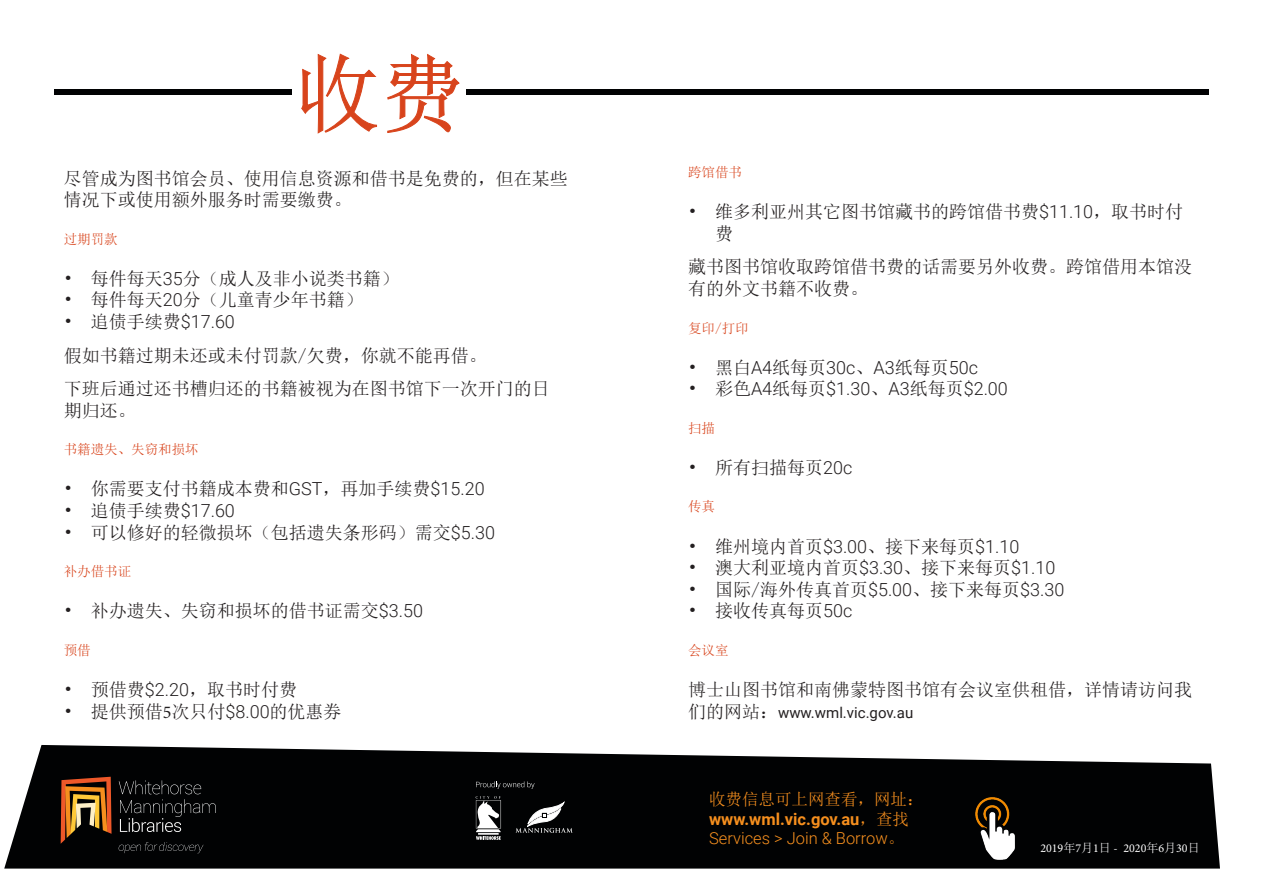
<style>
.page{position:relative;width:1263px;height:893px;background:#fff}
.page>*{position:absolute;margin:0;border:0;box-sizing:border-box;transform-origin:0 0}
.t1{font:18px/21.6px "Sim Sun";color:#231f20}
.t2{font:300 18px "Roboto";color:#231f20}
.subhead{font:300 16.5px/19.5px "Roboto";color:#f68f1e}
.t3{font:15px "Roboto";color:#231f20}
.subhead-2{font:13.5px "Sim Sun";color:#d8441c}
.t4{font:12px "Minion Pro";color:#fff}
.s1{font-family:"Roboto";font-weight:300}
.s2{font-family:"Minion Pro"}
.s3{font-family:"Sim Sun";font-weight:400}
.s4{font-family:"Sim Sun";font-size:18px}
.s5{font-weight:700}
.s6{font-family:"Sim Sun"}
</style>
<div class="page">
<svg style="left:4px;top:745px;width:1216px;height:124px;background:#1d1d1e"></svg>
<img style="left:955px;top:772px;width:80px;height:97px">
<div style="left:55px;top:89px;width:237px;height:6px;background:#010203"></div>
<svg style="left:515px;top:802px;width:58px;height:31px"></svg>
<svg style="left:476px;top:796px;width:25px;height:44px"></svg>
<svg style="left:476px;top:781px;width:59px;height:8px"></svg>
<svg style="left:61px;top:777px;width:51px;height:67px;background:#855022"></svg>
<svg style="left:119px;top:780px;width:97px;height:52px;background:#181919"></svg>
<svg style="left:119px;top:842px;width:84px;height:11px"></svg>
<div style="left:466px;top:90px;width:742px;height:5px;background:#010203"></div>
<svg style="left:301px;top:54px;width:158px;height:79px"></svg>
<p class="t1" style="left:64px;top:167px;width:506px">尽管成为图书馆会员、使用信息资源和借书是免费的，但在某些情况下或使用额外服务时需要缴费。</p>
<p class="subhead-2" style="left:64px;top:232px;width:55px">过期罚款</p>
<p class="t1" style="left:64px;top:268px;width:336px">• 每件每天<span class="s1">35</span>分（成人及非小说类书籍）</p>
<p class="t1" style="left:64px;top:289px;width:300px">• 每件每天<span class="s1">20</span>分（儿童青少年书籍）</p>
<p class="t1" style="left:64px;top:311px;width:173px">• 追债手续费<span class="s1">$17.60</span></p>
<p class="t1" style="left:64px;top:344px;width:425px">假如书籍过期未还或未付罚款/欠费，你就不能再借。</p>
<p class="t1" style="left:64px;top:378px;width:488px">下班后通过还书槽归还的书籍被视为在图书馆下一次开门的日期归还。</p>
<p class="subhead-2" style="left:64px;top:443px;width:136px">书籍遗失、失窃和损坏</p>
<p class="t1" style="left:64px;top:478px;width:422px">• 你需要支付书籍成本费和<span class="s1">GST</span>，再加手续费<span class="s1">$15.20</span></p>
<p class="t1" style="left:64px;top:500px;width:173px">• 追债手续费<span class="s1">$17.60</span></p>
<p class="t1" style="left:64px;top:521px;width:433px">• 可以修好的轻微损坏（包括遗失条形码）需交<span class="s1">$5.30</span></p>
<p class="subhead-2" style="left:64px;top:565px;width:69px">补办借书证</p>
<p class="t1" style="left:64px;top:600px;width:361px">• 补办遗失、失窃和损坏的借书证需交<span class="s1">$3.50</span></p>
<p class="subhead-2" style="left:64px;top:643px;width:28px">预借</p>
<p class="t1" style="left:64px;top:679px;width:235px">• 预借费<span class="s1">$2.20</span>，取书时付费</p>
<p class="t1" style="left:64px;top:700px;width:279px">• 提供预借<span class="s2">5</span>次只付<span class="s1">$8.00</span>的优惠券</p>
<p class="subhead-2" style="left:688px;top:166px;width:55px">跨馆借书</p>
<p class="t1" style="left:715px;top:201px;width:470px;text-indent:-27px">• 维多利亚州其它图书馆藏书的跨馆借书费<span class="s1">$11.10</span>，取书时付费</p>
<p class="t1" style="left:688px;top:256px;width:505px">藏书图书馆收取跨馆借书费的话需要另外收费。跨馆借用本馆没有的外文书籍不收费。</p>
<p class="subhead-2" style="left:688px;top:321px;width:62px">复印/打印</p>
<p class="t1" style="left:688px;top:356px;width:291px">• 黑白<span class="s1">A4</span>纸每页<span class="s1">30c</span>、<span class="s1">A3</span>纸每页<span class="s1">50c</span></p>
<p class="t2" style="left:688px;top:376px;width:321px"><span class="s3">• 彩色</span>A4<span class="s3">纸每页</span>$1.30<span class="s3">、</span>A3<span class="s3">纸每页</span>$2.00</p>
<p class="subhead-2" style="left:688px;top:421px;width:28px">扫描</p>
<p class="t1" style="left:688px;top:457px;width:166px">• 所有扫描每页<span class="s1">20c</span></p>
<p class="subhead-2" style="left:688px;top:500px;width:28px">传真</p>
<p class="t1" style="left:688px;top:535px;width:333px">• 维州境内首页<span class="s1">$3.00</span>、接下来每页<span class="s1">$1.10</span></p>
<p class="t1" style="left:688px;top:557px;width:369px">• 澳大利亚境内首页<span class="s1">$3.30</span>、接下来每页<span class="s1">$1.10</span></p>
<p class="t1" style="left:688px;top:578px;width:378px">• 国际/海外传真首页<span class="s1">$5.00</span>、接下来每页<span class="s1">$3.30</span></p>
<p class="t1" style="left:688px;top:600px;width:166px">• 接收传真每页<span class="s1">50c</span></p>
<p class="subhead-2" style="left:688px;top:643px;width:42px">会议室</p>
<p class="t1" style="left:688px;top:679px;width:505px">博士山图书馆和南佛蒙特图书馆有会议室供租借，详情请访问我</p>
<p class="t3" style="left:688px;top:702px;width:227px"><span class="s4">们的网站：</span>www.wml.vic.gov.au</p>
<p class="subhead" style="left:709px;top:789px;width:216px"><span class="s3">收费信息可上网查看，网址：</span><span class="s5">www.wml.vic.gov.au</span><span class="s3">，查找<br></span>Services &gt; Join &amp; Borrow<span class="s3">。</span></p>
<p class="t4" style="left:1040px;top:840px;width:161px">2019<span class="s6">年</span>7<span class="s6">月</span>1<span class="s6">日</span> - 2020<span class="s6">年</span>6<span class="s6">月</span>30<span class="s6">日</span></p>
</div>
